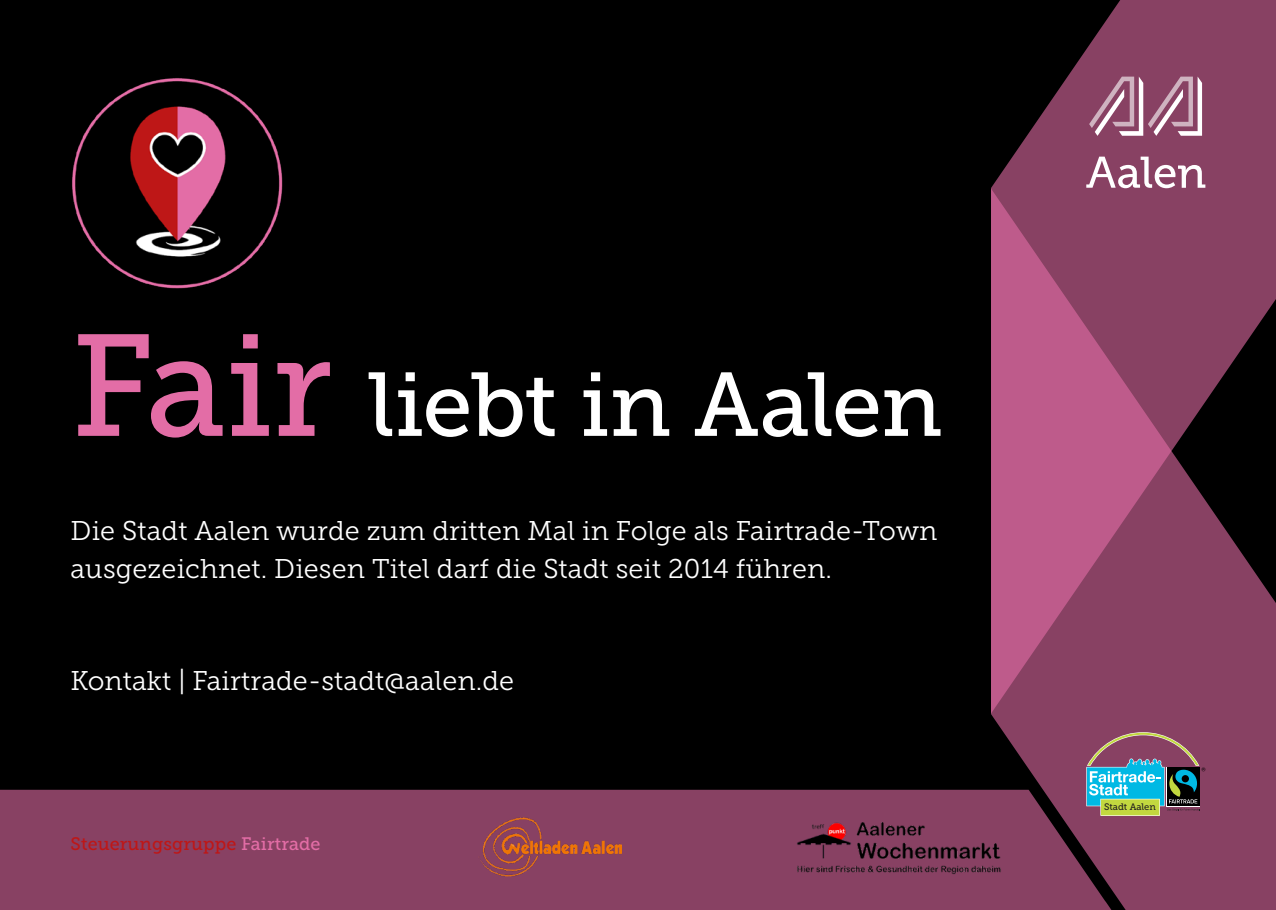
<style>
.page{position:relative;width:1276px;height:910px;background:#000}
.page>*{position:absolute;margin:0;border:0;box-sizing:border-box;transform-origin:0 0}
.Headline{font:90px "Museo Slab 500";letter-spacing:-.015em;color:#fff}
.Fließtext_weiß{font:27px/37.5px "Museo Slab 300";letter-spacing:.005em;color:#fff}
.Maginaltext_weiß{font:18px "Museo Slab 500";letter-spacing:.005em;color:#be1717}
.t1{font:9.3px "Museo Slab 500";color:#231f20}
.s1{font-size:144px;color:#e36da6}
.s2{color:#e36da6}
</style>
<div class="page">
<img style="left:72px;top:78px;width:211px;height:211px">
<div style="left:0;top:790px;width:991px;height:120px;background:#884163"></div>
<svg style="left:991px;top:0;width:285px;height:189px;fill:#884163"></svg>
<svg style="left:1086px;top:157px;width:119px;height:31px"></svg>
<svg style="left:1089px;top:77px;width:113px;height:59px"></svg>
<svg style="left:991px;top:189px;width:285px;height:721px;fill:#884163"></svg>
<svg style="left:1086px;top:732px;width:119px;height:84px"></svg>
<img style="left:478px;top:817px;width:144px;height:59px">
<img style="left:786px;top:817px;width:226px;height:59px">
<p class="Headline" style="left:71px;top:355px;width:873px"><span class="s1">Fair</span> liebt in Aalen</p>
<p class="Fließtext_weiß" style="left:71px;top:513px;width:868px">Die Stadt Aalen wurde zum dritten Mal in Folge als Fairtrade-Town ausgezeichnet. Diesen Titel darf die Stadt seit 2014 führen.</p>
<p class="Fließtext_weiß" style="left:71px;top:663px;width:445px">Kontakt | Fairtrade-stadt@aalen.de</p>
<p class="Maginaltext_weiß" style="left:71px;top:834px;width:251px">Steuerungsgruppe <span class="s2">Fairtrade</span></p>
<p class="t1" style="left:1104px;top:802px;width:53px">Stadt Aalen</p>
</div>
